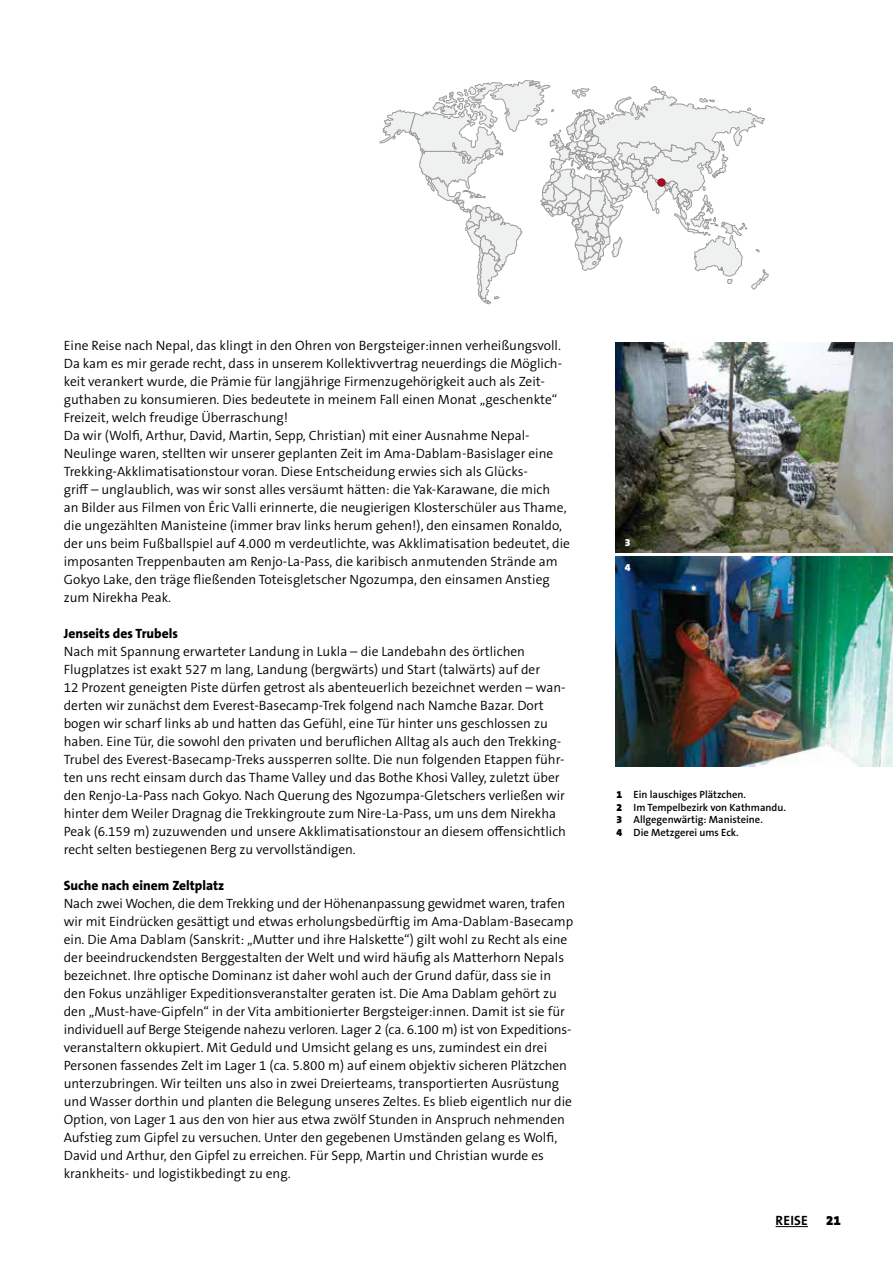
<style>
.page{position:relative;width:893px;height:1263px;background:#fff}
.page>*{position:absolute;margin:0;border:0;box-sizing:border-box;transform-origin:0 0}
.t1{font:300 13.5px/18px "The Sans B W4";color:#000}
.t2{font:800 13.5px "The Sans B W8";color:#000}
.t3{font:700 13.5px "The Sans B W7";letter-spacing:.015em;color:#000}
.t4{font:900 13.5px "The Serif B W9";color:#000}
.t5{font:600 10.5px/12.8px "The Sans B W6";color:#000}
.t6{font:900 10.5px "The Sans B W9";color:#fff}
.s1{font-family:"The Sans B W9";font-weight:900}
</style>
<div class="page">
<svg style="left:380px;top:80px;width:388px;height:224px"></svg>
<div style="left:657px;top:178px;width:9px;height:9px;background:#a10c1e;border-radius:50%"></div>
<img style="left:616px;top:342px;width:277px;height:211px">
<img style="left:616px;top:556px;width:277px;height:211px">
<hr style="left:776px;top:1226px;width:32px;height:1px;background:#000">
<p class="t1" style="left:64px;top:336px;width:508px">Eine Reise nach Nepal, das klingt in den Ohren von Bergsteiger:innen verheißungsvoll.<br>Da kam es mir gerade recht, dass in unserem Kollektivvertrag neuerdings die Möglich&shy;keit verankert wurde, die Prämie für langjährige Firmenzugehörigkeit auch als Zeit&shy;guthaben zu konsumieren. Dies bedeutete in meinem Fall einen Monat „geschenkte“ Freizeit, welch freudige Überraschung!<br>Da wir (Wolfi, Arthur, David, Martin, Sepp, Christian) mit einer Ausnahme Nepal-Neulinge waren, stellten wir unserer geplanten Zeit im Ama-Dablam-Basislager eine Trekking-Akklimatisationstour voran. Diese Entscheidung erwies sich als Glücks-<br>griff – unglaublich, was wir sonst alles versäumt hätten: die Yak-Karawane, die mich<br>an Bilder aus Filmen von Éric Valli erinnerte, die neugierigen Klosterschüler aus Thame, die ungezählten Manisteine (immer brav links herum gehen!), den einsamen Ronaldo, der uns beim Fußballspiel auf 4.000 m verdeutlichte, was Akklimatisation bedeutet, die imposanten Treppenbauten am Renjo-La-Pass, die karibisch anmutenden Strände am Gokyo Lake, den träge fließenden Toteisgletscher Ngozumpa, den einsamen Anstieg zum Nirekha Peak.</p>
<p class="t2" style="left:64px;top:625px;width:116px">Jenseits des Trubels</p>
<p class="t1" style="left:64px;top:642px;width:504px">Nach mit Spannung erwarteter Landung in Lukla – die Landebahn des örtlichen Flugplatzes ist exakt 527 m lang, Landung (bergwärts) und Start (talwärts) auf der<br>12 Prozent geneigten Piste dürfen getrost als abenteuerlich bezeichnet werden – wan&shy;derten wir zunächst dem Everest-Basecamp-Trek folgend nach Namche Bazar. Dort bogen wir scharf links ab und hatten das Gefühl, eine Tür hinter uns geschlossen zu haben. Eine Tür, die sowohl den privaten und beruflichen Alltag als auch den Trekking-Trubel des Everest-Basecamp-Treks aussperren sollte. Die nun folgenden Etappen führ&shy;ten uns recht einsam durch das Thame Valley und das Bothe Khosi Valley, zuletzt über den Renjo-La-Pass nach Gokyo. Nach Querung des Ngozumpa-Gletschers verließen wir hinter dem Weiler Dragnag die Trekkingroute zum Nire-La-Pass, um uns dem Nirekha Peak (6.159 m) zuzuwenden und unsere Akklimatisationstour an diesem offensichtlich recht selten bestiegenen Berg zu vervollständigen.</p>
<p class="t2" style="left:64px;top:877px;width:162px">Suche nach einem Zeltplatz</p>
<p class="t1" style="left:64px;top:894px;width:511px">Nach zwei Wochen, die dem Trekking und der Höhenanpassung gewidmet waren, trafen wir mit Eindrücken gesättigt und etwas erholungsbedürftig im Ama-Dablam-Basecamp ein. Die Ama Dablam (Sanskrit: „Mutter und ihre Halskette“) gilt wohl zu Recht als eine der beeindruckendsten Berggestalten der Welt und wird häufig als Matterhorn Nepals bezeichnet. Ihre optische Dominanz ist daher wohl auch der Grund dafür, dass sie in den Fokus unzähliger Expeditionsveranstalter geraten ist. Die Ama Dablam gehört zu den „Must-have-Gipfeln“ in der Vita ambitionierter Bergsteiger:innen. Damit ist sie für individuell auf Berge Steigende nahezu verloren. Lager 2 (ca. 6.100 m) ist von Expeditions&shy;veranstaltern okkupiert. Mit Geduld und Umsicht gelang es uns, zumindest ein drei Personen fassendes Zelt im Lager 1 (ca. 5.800 m) auf einem objektiv sicheren Plätzchen unterzubringen. Wir teilten uns also in zwei Dreierteams, transportierten Ausrüstung und Wasser dorthin und planten die Belegung unseres Zeltes. Es blieb eigentlich nur die Option, von Lager 1 aus den von hier aus etwa zwölf Stunden in Anspruch nehmenden Aufstieg zum Gipfel zu versuchen. Unter den gegebenen Umständen gelang es Wolfi, David und Arthur, den Gipfel zu erreichen. Für Sepp, Martin und Christian wurde es krankheits- und logistikbedingt zu eng.</p>
<p class="t6" style="left:625px;top:535px;width:7px">3</p>
<p class="t6" style="left:625px;top:561px;width:7px">4</p>
<p class="t5" style="left:617px;top:788px;width:171px"><span class="s1">1</span> Ein lauschiges Plätzchen.<br><span class="s1">2</span> Im Tempelbezirk von Kathmandu.<br><span class="s1">3</span> Allgegenwärtig: Manisteine.<br><span class="s1">4</span> Die Metzgerei ums Eck.</p>
<p class="t3" style="left:776px;top:1211px;width:34px">REISE</p>
<p class="t4" style="left:826px;top:1211px;width:16px">21</p>
</div>
